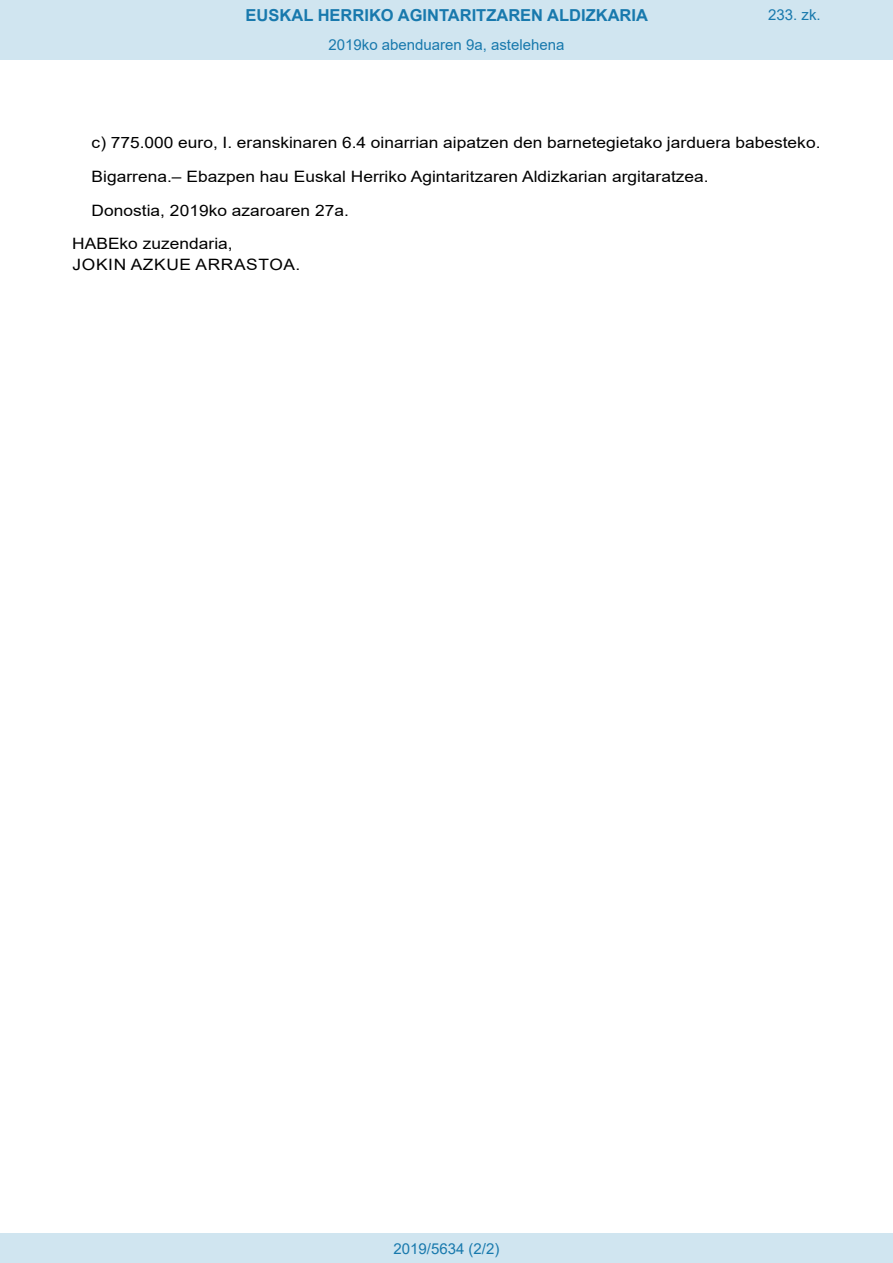
<style>
.page{position:relative;width:893px;height:1263px;background:#fff}
.page>*{position:absolute;margin:0;border:0;box-sizing:border-box;transform-origin:0 0}
.t1{font:700 16.5px "Arial";color:#1879ad}
.BOPVDetalle{font:15.6px "Arial";color:#000;scale:1.11 1}
.BOPVFirmaLugFec{font:15.6px "Arial";color:#000;scale:1.11 1}
.BOPVFirmaNombre{font:15.6px "Arial";letter-spacing:.035em;color:#000;scale:1.11 1}
.BOPVFirmaPuesto{font:15.6px "Arial";color:#000;scale:1.11 1}
.Paginacion_Centro{font:15px "Arial";color:#1879ad}
</style>
<div class="page">
<div style="left:0;top:0;width:893px;height:60px;background:#d0e5f0"></div>
<div style="left:0;top:1233px;width:893px;height:30px;background:#d0e5f0"></div>
<p class="t1" style="left:246px;top:3px;width:404px">EUSKAL HERRIKO AGINTARITZAREN ALDIZKARIA</p>
<p class="Paginacion_Centro" style="left:328px;top:35px;width:237px">2019ko abenduaren 9a, astelehena</p>
<p class="Paginacion_Centro" style="left:768px;top:5px;width:54px">233. zk.</p>
<p class="BOPVDetalle" style="left:92px;top:132px;width:658px">c) 775.000 euro, I. eranskinaren 6.4 oinarrian aipatzen den barnetegietako jarduera babesteko.</p>
<p class="BOPVDetalle" style="left:92px;top:166px;width:557px">Bigarrena.– Ebazpen hau Euskal Herriko Agintaritzaren Aldizkarian argitaratzea.</p>
<p class="BOPVFirmaLugFec" style="left:92px;top:199px;width:233px">Donostia, 2019ko azaroaren 27a.</p>
<p class="BOPVFirmaPuesto" style="left:72px;top:233px;width:146px">HABEko zuzendaria,</p>
<p class="BOPVFirmaNombre" style="left:73px;top:254px;width:207px">JOKIN AZKUE ARRASTOA.</p>
<p class="Paginacion_Centro" style="left:393px;top:1238px;width:107px">2019/5634 (2/2)</p>
</div>
